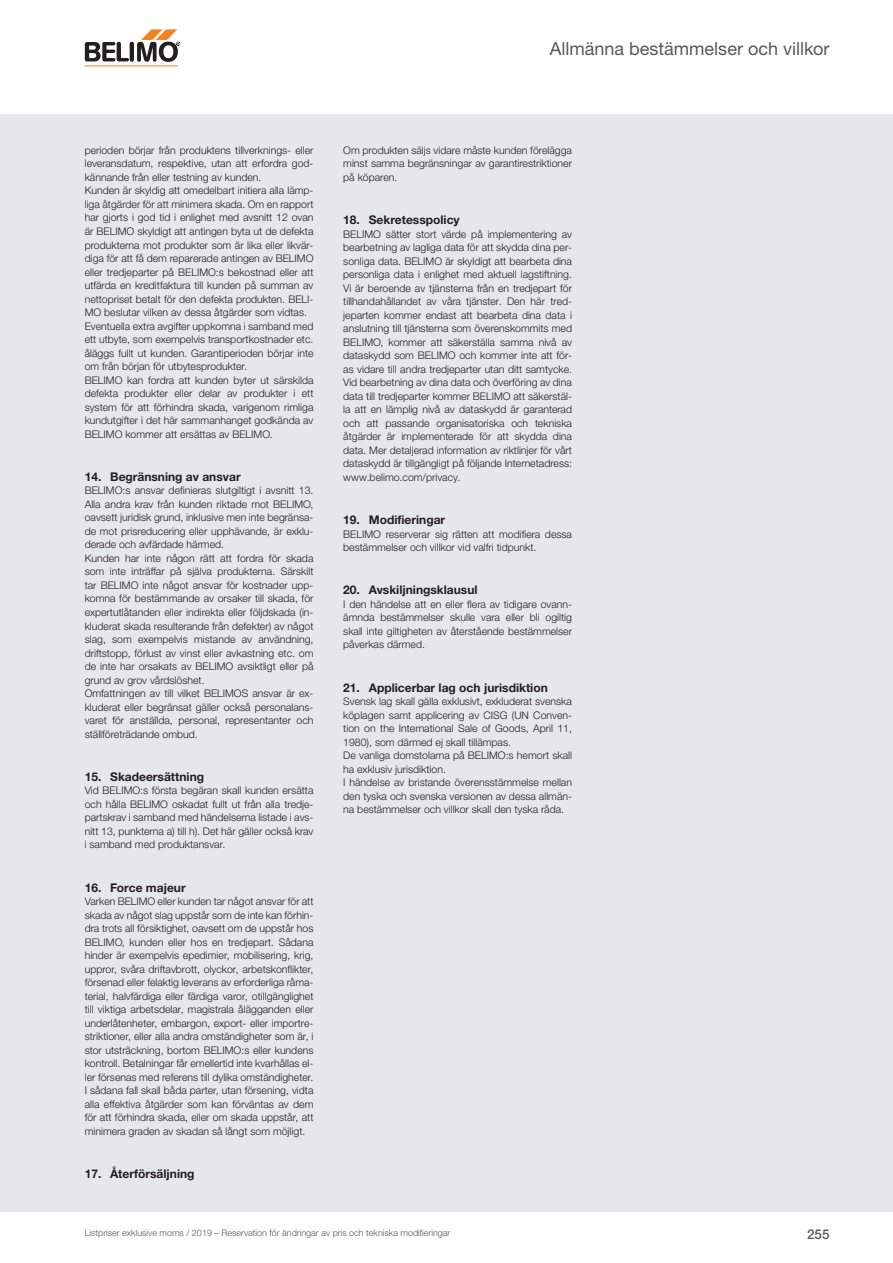
<style>
.page{position:relative;width:893px;height:1263px;background:#fff}
.page>*{position:absolute;margin:0;border:0;box-sizing:border-box;transform-origin:0 0}
.t1{font:18px "Helvetica Neue LTW1 G";color:#57585a}
.t2{font:500 13.5px "Helvetica Neue LTW1 G";color:#57585a}
.t3{font:700 12px "Helvetica Neue LTW1 G";color:#231f20}
.t4{font:300 10.5px/13.5px "Helvetica Neue LTW1 G";color:#231f20;text-align:justify}
.t5{font:300 9px "Helvetica Neue LTW1 G";color:#57585a}
</style>
<div class="page">
<hr style="left:85px;top:65px;width:93px;height:1px;background:#f58220">
<svg style="left:85px;top:29px;width:95px;height:33px"></svg>
<div style="left:0;top:114px;width:892px;height:1097px;background:#e6e7e9"></div>
<h1 class="t1" style="left:549px;top:37px;width:281px">Allmänna bestämmelser och villkor</h1>
<p class="t4" style="left:85px;top:143px;width:230px;text-align:left">perioden börjar från produktens tillverknings- eller leveransdatum, respektive, utan att erfordra god&shy;kännande från eller testning av kunden.<br>Kunden är skyldig att omedelbart initiera alla lämp&shy;liga åtgärder för att minimera skada. Om en rapport har gjorts i god tid i enlighet med avsnitt 12 ovan är BELIMO skyldigt att antingen byta ut de defekta produkterna mot produkter som är lika eller likvär&shy;diga för att få dem reparerade antingen av BELIMO eller tredjeparter på BELIMO:s bekostnad eller att utfärda en kreditfaktura till kunden på summan av nettopriset betalt för den defekta produkten. BELI-MO beslutar vilken av dessa åtgärder som vidtas.<br>Eventuella extra avgifter uppkomna i samband med ett utbyte, som exempelvis transportkostnader etc. åläggs fullt ut kunden. Garantiperioden börjar inte om från början för utbytesprodukter.<br>BELIMO kan fordra att kunden byter ut särskilda defekta produkter eller delar av produkter i ett system för att förhindra skada, varigenom rimliga kundutgifter i det här sammanhanget godkända av BELIMO kommer att ersättas av BELIMO.</p>
<p class="t3" style="left:85px;top:469px;width:157px">14. Begränsning av ansvar</p>
<p class="t4" style="left:85px;top:483px;width:230px;text-align:left">BELIMO:s ansvar definieras slutgiltigt i avsnitt 13.<br>Alla andra krav från kunden riktade mot BELIMO, oavsett juridisk grund, inklusive men inte begränsa&shy;de mot prisreducering eller upphävande, är exklu&shy;derade och avfärdade härmed.<br>Kunden har inte någon rätt att fordra för skada som inte inträffar på själva produkterna. Särskilt tar BELIMO inte något ansvar för kostnader upp&shy;komna för bestämmande av orsaker till skada, för expertutlåtanden eller indirekta eller följdskada (in&shy;kluderat skada resulterande från defekter) av något slag, som exempelvis mistande av användning, driftstopp, förlust av vinst eller avkastning etc. om de inte har orsakats av BELIMO avsiktligt eller på grund av grov vårdslöshet.<br>Omfattningen av till vilket BELIMOS ansvar är ex&shy;kluderat eller begränsat gäller också personalans&shy;varet för anställda, personal, representanter och ställföreträdande ombud.</p>
<p class="t3" style="left:85px;top:769px;width:121px">15. Skadeersättning</p>
<p class="t4" style="left:85px;top:783px;width:230px">Vid BELIMO:s första begäran skall kunden ersätta och hålla BELIMO oskadat fullt ut från alla tredje&shy;partskrav i samband med händelserna listade i avs&shy;nitt 13, punkterna a) till h). Det här gäller också krav i samband med produktansvar.</p>
<p class="t3" style="left:85px;top:879px;width:102px">16. Force majeur</p>
<p class="t4" style="left:85px;top:894px;width:230px">Varken BELIMO eller kunden tar något ansvar för att skada av något slag uppstår som de inte kan förhin&shy;dra trots all försiktighet, oavsett om de uppstår hos BELIMO, kunden eller hos en tredjepart. Sådana hinder är exempelvis epedimier, mobilisering, krig, uppror, svåra driftavbrott, olyckor, arbetskonflikter, försenad eller felaktig leverans av erforderliga råma&shy;terial, halvfärdiga eller färdiga varor, otillgänglighet till viktiga arbetsdelar, magistrala ålägganden eller underlåtenheter, embargon, export- eller importre&shy;striktioner, eller alla andra omständigheter som är, i stor utsträckning, bortom BELIMO:s eller kundens kontroll. Betalningar får emellertid inte kvarhållas el&shy;ler försenas med referens till dylika omständigheter.<br>I sådana fall skall båda parter, utan försening, vidta alla effektiva åtgärder som kan förväntas av dem för att förhindra skada, eller om skada uppstår, att minimera graden av skadan så långt som möjligt.</p>
<p class="t3" style="left:85px;top:1165px;width:111px">17. Återförsäljning</p>
<p class="t4" style="left:343px;top:143px;width:230px">Om produkten säljs vidare måste kunden förelägga minst samma begränsningar av garantirestriktioner på köparen.</p>
<p class="t3" style="left:343px;top:212px;width:118px">18. Sekretesspolicy</p>
<p class="t4" style="left:343px;top:227px;width:230px">BELIMO sätter stort värde på implementering av bearbetning av lagliga data för att skydda dina per&shy;sonliga data. BELIMO är skyldigt att bearbeta dina personliga data i enlighet med aktuell lagstiftning.<br>Vi är beroende av tjänsterna från en tredjepart för tillhandahållandet av våra tjänster. Den här tred&shy;jeparten kommer endast att bearbeta dina data i anslutning till tjänsterna som överenskommits med BELIMO, kommer att säkerställa samma nivå av dataskydd som BELIMO och kommer inte att för&shy;as vidare till andra tredjeparter utan ditt samtycke.<br>Vid bearbetning av dina data och överföring av dina data till tredjeparter kommer BELIMO att säkerstäl&shy;la att en lämplig nivå av dataskydd är garanterad och att passande organisatoriska och tekniska åtgärder är implementerade för att skydda dina data. Mer detaljerad information av riktlinjer för vårt dataskydd är tillgängligt på följande Internetadress: www.belimo.com/privacy.</p>
<p class="t3" style="left:343px;top:512px;width:103px">19. Modifieringar</p>
<p class="t4" style="left:343px;top:527px;width:230px">BELIMO reserverar sig rätten att modifiera dessa bestämmelser och villkor vid valfri tidpunkt.</p>
<p class="t3" style="left:343px;top:582px;width:136px">20. Avskiljningsklausul</p>
<p class="t4" style="left:343px;top:597px;width:230px">I den händelse att en eller flera av tidigare ovann&shy;ämnda bestämmelser skulle vara eller bli ogiltig skall inte giltigheten av återstående bestämmelser påverkas därmed.</p>
<p class="t3" style="left:343px;top:679px;width:206px">21. Applicerbar lag och jurisdiktion</p>
<p class="t4" style="left:343px;top:694px;width:230px;text-align:left">Svensk lag skall gälla exklusivt, exkluderat svenska köplagen samt applicering av CISG (UN Conven&shy;tion on the International Sale of Goods, April 11, 1980), som därmed ej skall tillämpas.<br>De vanliga domstolarna på BELIMO:s hemort skall ha exklusiv jurisdiktion.<br>I händelse av bristande överensstämmelse mellan den tyska och svenska versionen av dessa allmän&shy;na bestämmelser och villkor skall den tyska råda.</p>
<p class="t5" style="left:85px;top:1226px;width:367px">Listpriser exklusive moms / 2019 – Reservation för ändringar av pris och tekniska modifieringar</p>
<p class="t2" style="left:806px;top:1225px;width:24px">255</p>
</div>
